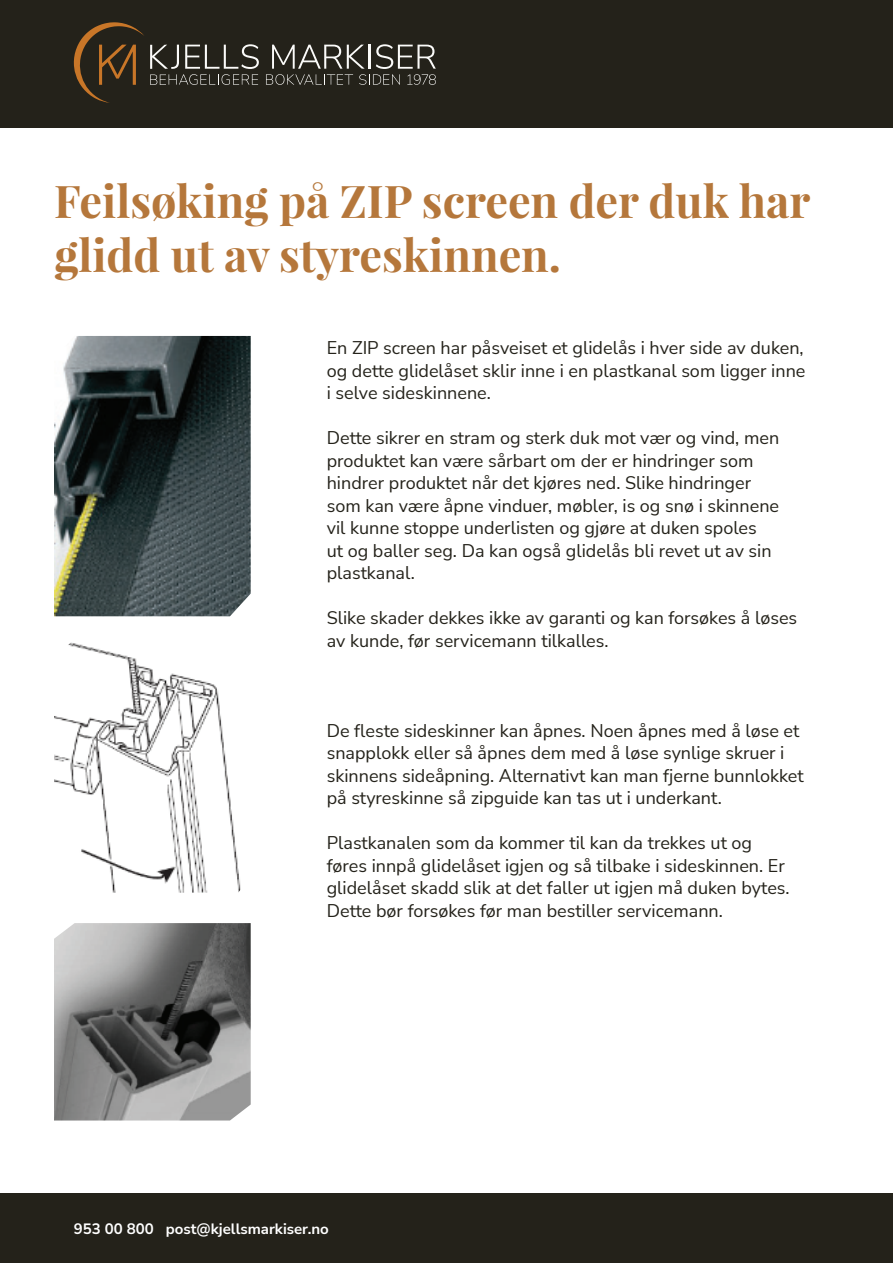
<style>
.page{position:relative;width:893px;height:1263px;background:#fff}
.page>*{position:absolute;margin:0;border:0;box-sizing:border-box;transform-origin:0 0}
.t1{font:700 45px/54px "Playfair Display";color:#b5773b}
.t2{font:18px/22.5px "Nunito Sans";color:#24221a}
.t3{font:700 15px "Nunito Sans";color:#fff}
</style>
<div class="page">
<div style="left:0;top:0;width:893px;height:128px;background:#24221a"></div>
<svg style="left:150px;top:44px;width:109px;height:41px"></svg>
<svg style="left:266px;top:44px;width:170px;height:41px"></svg>
<svg style="left:74px;top:22px;width:70px;height:81px"></svg>
<div style="left:0;top:1193px;width:893px;height:70px;background:#24221a"></div>
<img style="left:54px;top:336px;width:197px;height:280px">
<img style="left:54px;top:642px;width:187px;height:251px">
<img style="left:54px;top:923px;width:197px;height:197px">
<h1 class="t1" style="left:54px;top:173px;width:758px">Feilsøking på ZIP screen der duk har glidd ut av styreskinnen.</h1>
<p class="t2" style="left:327px;top:336px;width:480px;text-align:justify">En ZIP screen har påsveiset et glidelås i hver side av duken, og dette glidelåset sklir inne i en plastkanal som ligger inne i selve sideskinnene.</p>
<p class="t2" style="left:327px;top:426px;width:454px">Dette sikrer en stram og sterk duk mot vær og vind, men produktet kan være sårbart om der er hindringer som hindrer produktet når det kjøres ned. Slike hindringer som kan være åpne vinduer, møbler, is og snø i skinnene vil kunne stoppe underlisten og gjøre at duken spoles<br>ut og baller seg. Da kan også glidelås bli revet ut av sin plastkanal.</p>
<p class="t2" style="left:327px;top:606px;width:472px">Slike skader dekkes ikke av garanti og kan forsøkes å løses av kunde, før servicemann tilkalles.</p>
<p class="t2" style="left:327px;top:718px;width:479px">De fleste sideskinner kan åpnes. Noen åpnes med å løse et snapplokk eller så åpnes dem med å løse synlige skruer i skinnens sideåpning. Alternativt kan man fjerne bunnlokket på styreskinne så zipguide kan tas ut i underkant.</p>
<p class="t2" style="left:327px;top:831px;width:464px">Plastkanalen som da kommer til kan da trekkes ut og føres innpå glidelåset igjen og så tilbake i sideskinnen. Er glidelåset skadd slik at det faller ut igjen må duken bytes.<br>Dette bør forsøkes før man bestiller servicemann.</p>
<p class="t3" style="left:74px;top:1218px;width:257px">953 00 800 post@kjellsmarkiser.no</p>
</div>
